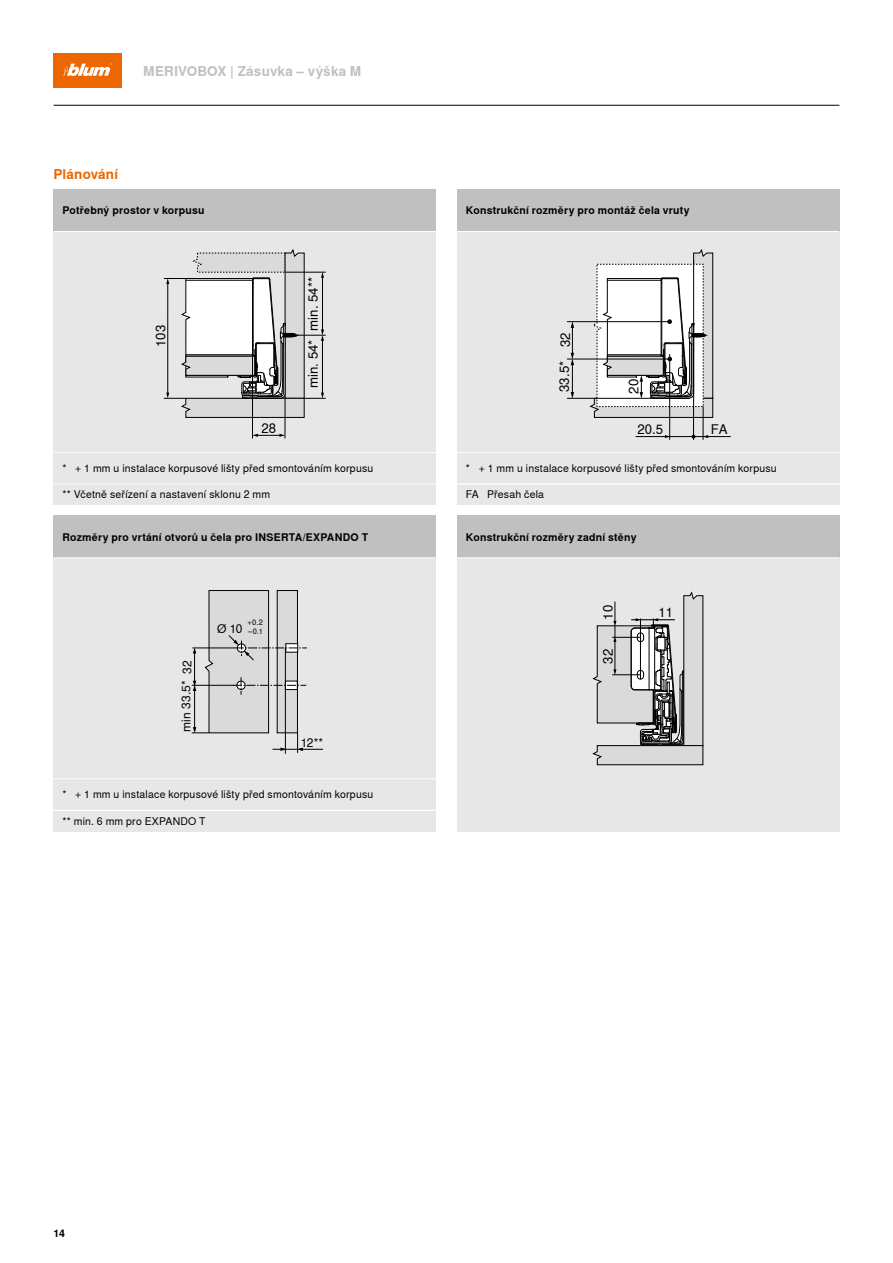
<style>
.page{position:relative;width:893px;height:1263px;background:#fff}
.page>*{position:absolute;margin:0;border:0;box-sizing:border-box;transform-origin:0 0}
.t1{font:700 13.5px "Nimbus Sans Global";letter-spacing:.01em;color:#c0c0c1}
.t2{font:700 13.5px "Nimbus Sans Global";letter-spacing:.01em;color:#ec6602}
.t3{font:13.2px "Nimbus Sans Global";color:#000}
.t4{font:12px "Nimbus Sans Global";letter-spacing:.01em;color:#000}
.t5{font:10.5px "Nimbus Sans Global";letter-spacing:.015em;color:#000}
.t6{font:700 10.5px "Nimbus Sans Global";letter-spacing:.02em;color:#000}
.t7{font:7.5px/9px "Nimbus Sans Global";color:#000}
</style>
<div class="page">
<div style="left:54px;top:54px;width:68px;height:34px;background:#ec6602"></div>
<svg style="left:63px;top:63px;width:49px;height:13px"></svg>
<div style="left:54px;top:232px;width:382px;height:273px;background:#e7e7e7"></div>
<hr style="left:285px;top:397px;width:1px;height:41px;background:#000">
<svg style="left:253px;top:434px;width:32px;height:3px"></svg>
<svg style="left:164px;top:249px;width:162px;height:169px"></svg>
<hr style="left:252px;top:356px;width:1px;height:82px;background:#000">
<div style="left:457px;top:232px;width:382px;height:273px;background:#e7e7e7"></div>
<hr style="left:567px;top:359px;width:103px;height:1px;background:#000">
<hr style="left:567px;top:321px;width:103px;height:1px;background:#000">
<svg style="left:571px;top:321px;width:3px;height:77px"></svg>
<hr style="left:567px;top:398px;width:115px;height:1px;background:#000">
<svg style="left:590px;top:249px;width:123px;height:169px"></svg>
<hr style="left:693px;top:398px;width:1px;height:41px;background:#000">
<hr style="left:703px;top:407px;width:1px;height:32px;background:#000">
<hr style="left:669px;top:354px;width:1px;height:85px;background:#000">
<hr style="left:636px;top:436px;width:30px;height:1px;background:#000">
<svg style="left:665px;top:435px;width:65px;height:4px"></svg>
<div style="left:457px;top:558px;width:382px;height:273px;background:#e7e7e7"></div>
<svg style="left:593px;top:592px;width:110px;height:173px"></svg>
<div style="left:54px;top:558px;width:382px;height:273px;background:#e7e7e7"></div>
<hr style="left:285px;top:648px;width:1px;height:106px;background:#000">
<svg style="left:192px;top:590px;width:131px;height:163px"></svg>
<hr style="left:194px;top:687px;width:1px;height:44px;background:#000">
<div style="left:54px;top:189px;width:382px;height:43px;background:#c0c0c1"></div>
<div style="left:457px;top:189px;width:382px;height:43px;background:#c0c0c1"></div>
<div style="left:457px;top:516px;width:382px;height:42px;background:#c0c0c1"></div>
<div style="left:54px;top:516px;width:382px;height:42px;background:#c0c0c1"></div>
<hr style="left:54px;top:105px;width:785px;height:1px;background:#000">
<hr style="left:54px;top:231px;width:382px;height:1px;background:#fff">
<hr style="left:457px;top:231px;width:382px;height:1px;background:#fff">
<hr style="left:457px;top:557px;width:382px;height:1px;background:#fff">
<hr style="left:54px;top:557px;width:382px;height:1px;background:#fff">
<hr style="left:54px;top:484px;width:382px;height:1px;background:#fff">
<hr style="left:54px;top:452px;width:382px;height:1px;background:#fff">
<hr style="left:457px;top:484px;width:382px;height:1px;background:#fff">
<hr style="left:54px;top:810px;width:382px;height:1px;background:#fff">
<hr style="left:54px;top:778px;width:382px;height:1px;background:#fff">
<hr style="left:457px;top:452px;width:382px;height:1px;background:#fff">
<p class="t1" style="left:143px;top:63px;width:220px">MERIVOBOX | Zásuvka – výška M</p>
<p class="t2" style="left:54px;top:166px;width:66px">Plánování</p>
<p class="t6" style="left:63px;top:205px;width:144px">Potřebný prostor v korpusu</p>
<p class="t6" style="left:466px;top:205px;width:225px">Konstrukční rozměry pro montáž čela vruty</p>
<p class="t3" style="left:305px;top:331px;width:55px;rotate:-90deg">min. 54**</p>
<p class="t3" style="left:153px;top:347px;width:24px;rotate:-90deg">103</p>
<p class="t3" style="left:558px;top:347px;width:16px;rotate:-90deg">32</p>
<p class="t3" style="left:557px;top:392px;width:32px;rotate:-90deg">33.5*</p>
<p class="t3" style="left:305px;top:388px;width:50px;rotate:-90deg">min. 54*</p>
<p class="t3" style="left:262px;top:420px;width:16px">28</p>
<p class="t3" style="left:626px;top:394px;width:16px;rotate:-90deg">20</p>
<p class="t3" style="left:638px;top:422px;width:27px">20.5</p>
<p class="t3" style="left:711px;top:422px;width:18px">FA</p>
<p class="t5" style="left:63px;top:462px;width:312px">* + 1 mm u instalace korpusové lišty před smontováním korpusu</p>
<p class="t5" style="left:466px;top:462px;width:312px">* + 1 mm u instalace korpusové lišty před smontováním korpusu</p>
<p class="t5" style="left:63px;top:489px;width:209px">** Včetně seřízení a nastavení sklonu 2 mm</p>
<p class="t5" style="left:487px;top:489px;width:58px">Přesah čela</p>
<p class="t5" style="left:466px;top:489px;width:14px">FA</p>
<p class="t6" style="left:63px;top:531px;width:307px">Rozměry pro vrtání otvorů u čela pro INSERTA/EXPANDO T</p>
<p class="t6" style="left:466px;top:531px;width:172px">Konstrukční rozměry zadní stěny</p>
<p class="t4" style="left:179px;top:732px;width:73px;rotate:-90deg">min 33.5* 32</p>
<p class="t4" style="left:217px;top:622px;width:27px">Ø 10</p>
<p class="t7" style="left:248px;top:618px;width:17px">+0.2 –0.1</p>
<p class="t4" style="left:301px;top:735px;width:24px">12**</p>
<p class="t5" style="left:63px;top:789px;width:312px">* + 1 mm u instalace korpusové lišty před smontováním korpusu</p>
<p class="t5" style="left:63px;top:815px;width:145px">** min. 6 mm pro EXPANDO T</p>
<p class="t3" style="left:601px;top:620px;width:16px;rotate:-90deg">10</p>
<p class="t3" style="left:601px;top:663px;width:16px;rotate:-90deg">32</p>
<p class="t3" style="left:659px;top:605px;width:16px">11</p>
<p class="t6" style="left:54px;top:1227px;width:13px">14</p>
</div>
